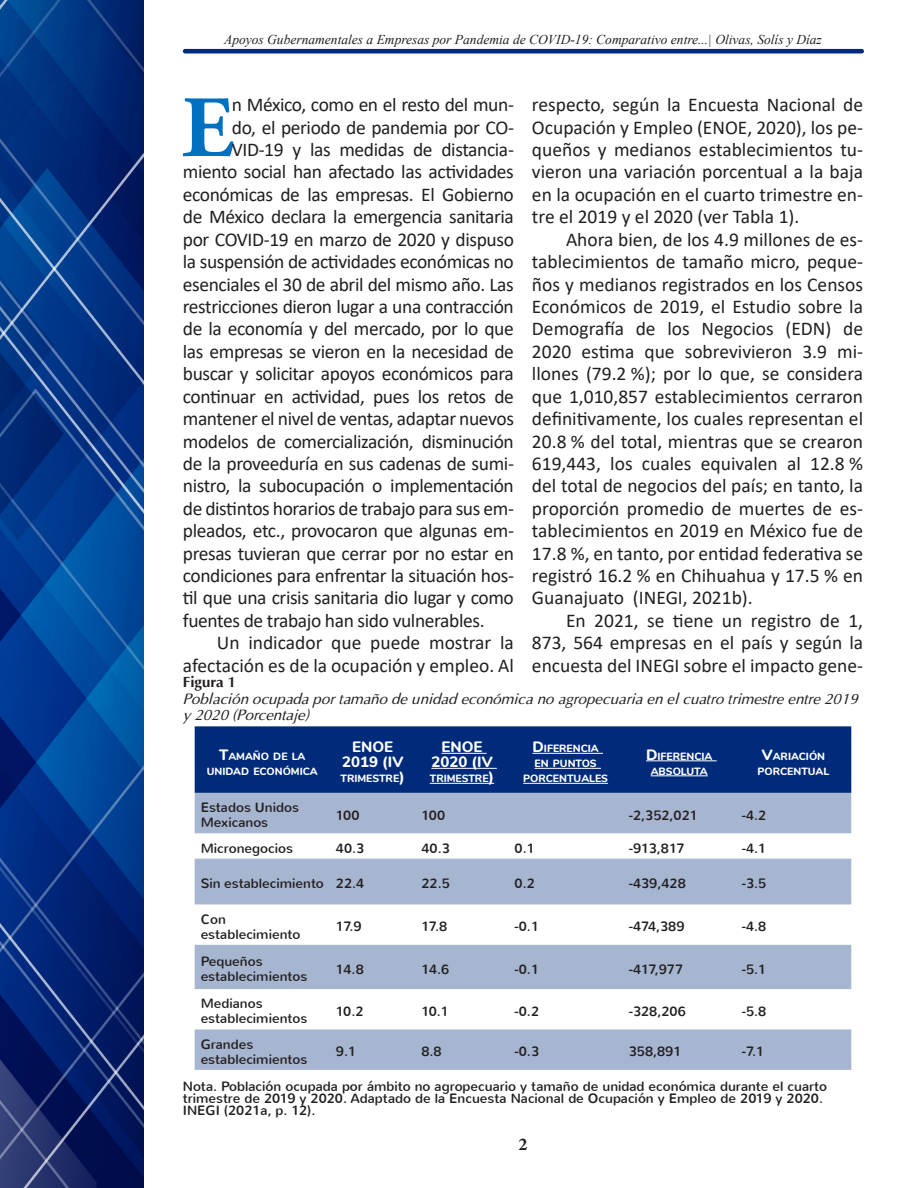
<style>
.page{position:relative;width:918px;height:1188px;background:#fff}
.page>*{position:absolute;margin:0;border:0;box-sizing:border-box;transform-origin:0 0}
.t1{font:700 87.15px "Adobe Garamond Pro";color:#0071c1}
.t2{font:19.5px/22.5px "Calibri";letter-spacing:-.02em;color:#231f20;text-align:justify}
.t3{font:19.5px/22.5px "Calibri";color:#231f20;text-align:right}
.Nivel_3___Objetivos{font:700 18px "Minion Pro";color:#231f20}
.texto_de_tablas{font:italic 15px/16.5px "Optima";color:#231f20}
.Encabezados_tabla{font:800 15px/15px "Nunito";color:#fff}
.Numero_tabla{font:700 15px "Optima";color:#231f20}
.texto_de_tablas-2{font:13.5px/15px "Nunito";color:#231f20}
.Cintillo{font:italic 13.5px "Times New Roman";color:#231f20}
.Encabezados_tabla-2{font:800 10.5px/15px "Nunito";color:#fff;text-align:center}
.s1{font-size:15px}
</style>
<div class="page">
<img style="left:0;top:0;width:143px;height:1188px">
<hr style="left:183px;top:49px;width:681px;height:4px;background:#002b7a;border-radius:2px">
<div style="left:195px;top:726px;width:656px;height:67px;background:#002b7a"></div>
<svg style="left:195px;top:793px;width:656px;height:277px;fill:#a6b5d0"></svg>
<hr style="left:442px;top:753px;width:45px;height:1px;background:#fff">
<hr style="left:431px;top:768px;width:66px;height:1px;background:#fff">
<hr style="left:430px;top:783px;width:64px;height:1px;background:#fff">
<hr style="left:532px;top:753px;width:71px;height:1px;background:#fff">
<hr style="left:535px;top:768px;width:66px;height:1px;background:#fff">
<hr style="left:523px;top:783px;width:85px;height:1px;background:#fff">
<hr style="left:646px;top:760px;width:71px;height:1px;background:#fff">
<hr style="left:651px;top:775px;width:57px;height:1px;background:#fff">
<p class="Cintillo" style="left:224px;top:30px;width:599px">Apoyos Gubernamentales a Empresas por Pandemia de COVID-19: Comparativo entre...| Olivas, Solís y Díaz</p>
<p class="t1" style="left:182px;top:78px;width:53px">E</p>
<p class="t2" style="left:232px;top:93px;width:284px">n México, como en el resto del mun-</p>
<p class="t2" style="left:532px;top:93px;width:333px">respecto, según la Encuesta Nacional de Ocupación y Empleo (ENOE, 2020), los pe&shy;queños y medianos establecimientos tu&shy;vieron una variación porcentual a la baja en la ocupación en el cuarto trimestre en&shy;tre el 2019 y el 2020 (ver Tabla 1).</p>
<p class="t2" style="left:532px;top:227px;width:333px;text-indent:34px">Ahora bien, de los 4.9 millones de es&shy;tablecimientos de tamaño micro, peque&shy;ños y medianos registrados en los Censos Económicos de 2019, el Estudio sobre la Demografía de los Negocios (EDN) de 2020 estima que sobrevivieron 3.9 mi&shy;llones (79.2 %); por lo que, se considera que 1,010,857 establecimientos cerraron definitivamente, los cuales representan el 20.8 % del total, mientras que se crearon 619,443, los cuales equivalen al 12.8 % del total de negocios del país; en tanto, la proporción promedio de muertes de es&shy;tablecimientos en 2019 en México fue de 17.8 %, en tanto, por entidad federativa se registró 16.2 % en Chihuahua y 17.5 % en Guanajuato (INEGI, 2021b).</p>
<p class="t2" style="left:532px;top:609px;width:333px;text-indent:34px">En 2021, se tiene un registro de 1, 873, 564 empresas en el país y según la encuesta del INEGI sobre el impacto gene-</p>
<p class="t2" style="left:232px;top:115px;width:284px">do, el periodo de pandemia por CO-</p>
<p class="t2" style="left:232px;top:138px;width:284px">VID-19 y las medidas de distancia-</p>
<p class="t2" style="left:183px;top:160px;width:333px">miento social han afectado las actividades</p>
<p class="t2" style="left:183px;top:183px;width:333px">económicas de las empresas. El Gobierno</p>
<p class="t2" style="left:183px;top:205px;width:333px">de México declara la emergencia sanitaria</p>
<p class="t2" style="left:183px;top:227px;width:333px">por COVID-19 en marzo de 2020 y dispuso</p>
<p class="t2" style="left:183px;top:250px;width:333px">la suspensión de actividades económicas no</p>
<p class="t2" style="left:183px;top:272px;width:333px">esenciales el 30 de abril del mismo año. Las</p>
<p class="t2" style="left:183px;top:295px;width:333px">restricciones dieron lugar a una contracción</p>
<p class="t2" style="left:183px;top:317px;width:333px">de la economía y del mercado, por lo que</p>
<p class="t2" style="left:183px;top:340px;width:333px">las empresas se vieron en la necesidad de</p>
<p class="t2" style="left:183px;top:362px;width:333px">buscar y solicitar apoyos económicos para</p>
<p class="t2" style="left:183px;top:384px;width:333px">continuar en actividad, pues los retos de</p>
<p class="t2" style="left:183px;top:407px;width:333px">mantener el nivel de ventas, adaptar nuevos</p>
<p class="t2" style="left:183px;top:429px;width:333px">modelos de comercialización, disminución</p>
<p class="t2" style="left:183px;top:452px;width:333px">de la proveeduría en sus cadenas de sumi-</p>
<p class="t2" style="left:183px;top:474px;width:333px">nistro, la subocupación o implementación</p>
<p class="t2" style="left:183px;top:497px;width:333px">de distintos horarios de trabajo para sus em-</p>
<p class="t2" style="left:183px;top:519px;width:333px">pleados, etc., provocaron que algunas em-</p>
<p class="t2" style="left:183px;top:541px;width:333px">presas tuvieran que cerrar por no estar en</p>
<p class="t2" style="left:183px;top:564px;width:333px">condiciones para enfrentar la situación hos-</p>
<p class="t2" style="left:183px;top:586px;width:333px">til que una crisis sanitaria dio lugar y como</p>
<p class="t2" style="left:183px;top:609px;width:303px">fuentes de trabajo han sido vulnerables.</p>
<p class="t3" style="left:183px;top:631px;width:333px">Un indicador que puede mostrar la afectación es de la ocupación y empleo. Al</p>
<p class="Numero_tabla" style="left:183px;top:674px;width:55px">Figura 1</p>
<p class="texto_de_tablas" style="left:183px;top:690px;width:676px">Población ocupada por tamaño de unidad económica no agropecuaria en el cuatro trimestre entre 2019 y 2020 (Porcentaje)</p>
<p class="Encabezados_tabla-2" style="left:207px;top:748px;width:113px"><span class="s1">T</span>AMAÑO DE LA<br>UNIDAD ECONÓMICA</p>
<p class="Encabezados_tabla" style="left:342px;top:739px;width:63px;text-indent:10px">ENOE<br>2019 (IV</p>
<p class="Encabezados_tabla-2" style="left:340px;top:770px;width:66px">TRIMESTRE<span class="s1">)</span></p>
<p class="Encabezados_tabla" style="left:431px;top:739px;width:63px;text-indent:10px">ENOE<br>2020 (IV</p>
<p class="Encabezados_tabla-2" style="left:430px;top:770px;width:66px">TRIMESTRE<span class="s1">)</span></p>
<p class="Encabezados_tabla-2" style="left:523px;top:740px;width:86px"><span class="s1">D</span> IFERENCIA<br>EN PUNTOS<br>PORCENTUALES</p>
<p class="Encabezados_tabla-2" style="left:646px;top:748px;width:68px"><span class="s1">D</span> IFERENCIA<br>ABSOLUTA</p>
<p class="Encabezados_tabla-2" style="left:758px;top:748px;width:73px"><span class="s1">V</span>ARIACIÓN<br>PORCENTUAL</p>
<p class="texto_de_tablas-2" style="left:201px;top:800px;width:100px">Estados Unidos<br>Mexicanos</p>
<p class="texto_de_tablas-2" style="left:336px;top:808px;width:25px">100</p>
<p class="texto_de_tablas-2" style="left:421px;top:808px;width:25px">100</p>
<p class="texto_de_tablas-2" style="left:629px;top:808px;width:71px">-2,352,021</p>
<p class="texto_de_tablas-2" style="left:742px;top:808px;width:26px">-4.2</p>
<p class="texto_de_tablas-2" style="left:201px;top:841px;width:94px">Micronegocios</p>
<p class="texto_de_tablas-2" style="left:336px;top:841px;width:30px">40.3</p>
<p class="texto_de_tablas-2" style="left:421px;top:841px;width:30px">40.3</p>
<p class="texto_de_tablas-2" style="left:515px;top:841px;width:22px">0.1</p>
<p class="texto_de_tablas-2" style="left:629px;top:841px;width:57px">-913,817</p>
<p class="texto_de_tablas-2" style="left:742px;top:841px;width:26px">-4.1</p>
<p class="texto_de_tablas-2" style="left:201px;top:876px;width:125px">Sin establecimiento</p>
<p class="texto_de_tablas-2" style="left:336px;top:876px;width:30px">22.4</p>
<p class="texto_de_tablas-2" style="left:421px;top:876px;width:30px">22.5</p>
<p class="texto_de_tablas-2" style="left:515px;top:876px;width:22px">0.2</p>
<p class="texto_de_tablas-2" style="left:629px;top:876px;width:59px">-439,428</p>
<p class="texto_de_tablas-2" style="left:742px;top:876px;width:26px">-3.5</p>
<p class="texto_de_tablas-2" style="left:201px;top:912px;width:101px">Con establecimiento</p>
<p class="texto_de_tablas-2" style="left:336px;top:919px;width:27px">17.9</p>
<p class="texto_de_tablas-2" style="left:421px;top:919px;width:27px">17.8</p>
<p class="texto_de_tablas-2" style="left:515px;top:919px;width:26px">-0.1</p>
<p class="texto_de_tablas-2" style="left:629px;top:919px;width:57px">-474,389</p>
<p class="texto_de_tablas-2" style="left:742px;top:919px;width:26px">-4.8</p>
<p class="texto_de_tablas-2" style="left:201px;top:954px;width:108px">Pequeños establecimientos</p>
<p class="texto_de_tablas-2" style="left:336px;top:962px;width:29px">14.8</p>
<p class="texto_de_tablas-2" style="left:421px;top:962px;width:29px">14.6</p>
<p class="texto_de_tablas-2" style="left:515px;top:962px;width:26px">-0.1</p>
<p class="texto_de_tablas-2" style="left:629px;top:962px;width:56px">-417,977</p>
<p class="texto_de_tablas-2" style="left:742px;top:962px;width:26px">-5.1</p>
<p class="texto_de_tablas-2" style="left:201px;top:997px;width:108px">Medianos establecimientos</p>
<p class="texto_de_tablas-2" style="left:336px;top:1004px;width:29px">10.2</p>
<p class="texto_de_tablas-2" style="left:421px;top:1004px;width:29px">10.1</p>
<p class="texto_de_tablas-2" style="left:515px;top:1004px;width:26px">-0.2</p>
<p class="texto_de_tablas-2" style="left:629px;top:1004px;width:59px">-328,206</p>
<p class="texto_de_tablas-2" style="left:742px;top:1004px;width:26px">-5.8</p>
<p class="texto_de_tablas-2" style="left:201px;top:1037px;width:108px">Grandes establecimientos</p>
<p class="texto_de_tablas-2" style="left:336px;top:1044px;width:22px">9.1</p>
<p class="texto_de_tablas-2" style="left:421px;top:1044px;width:22px">8.8</p>
<p class="texto_de_tablas-2" style="left:515px;top:1044px;width:26px">-0.3</p>
<p class="texto_de_tablas-2" style="left:629px;top:1044px;width:54px">358,891</p>
<p class="texto_de_tablas-2" style="left:742px;top:1044px;width:24px">-7.1</p>
<p class="texto_de_tablas-2" style="left:183px;top:1080px;width:646px;line-height:12px">Nota. Población ocupada por ámbito no agropecuario y tamaño de unidad económica durante el cuarto trimestre de 2019 y 2020. Adaptado de la Encuesta Nacional de Ocupación y Empleo de 2019 y 2020.<br>INEGI (2021a, p. 12).</p>
<p class="Nivel_3___Objetivos" style="left:518px;top:1131px;width:10px">2</p>
</div>
